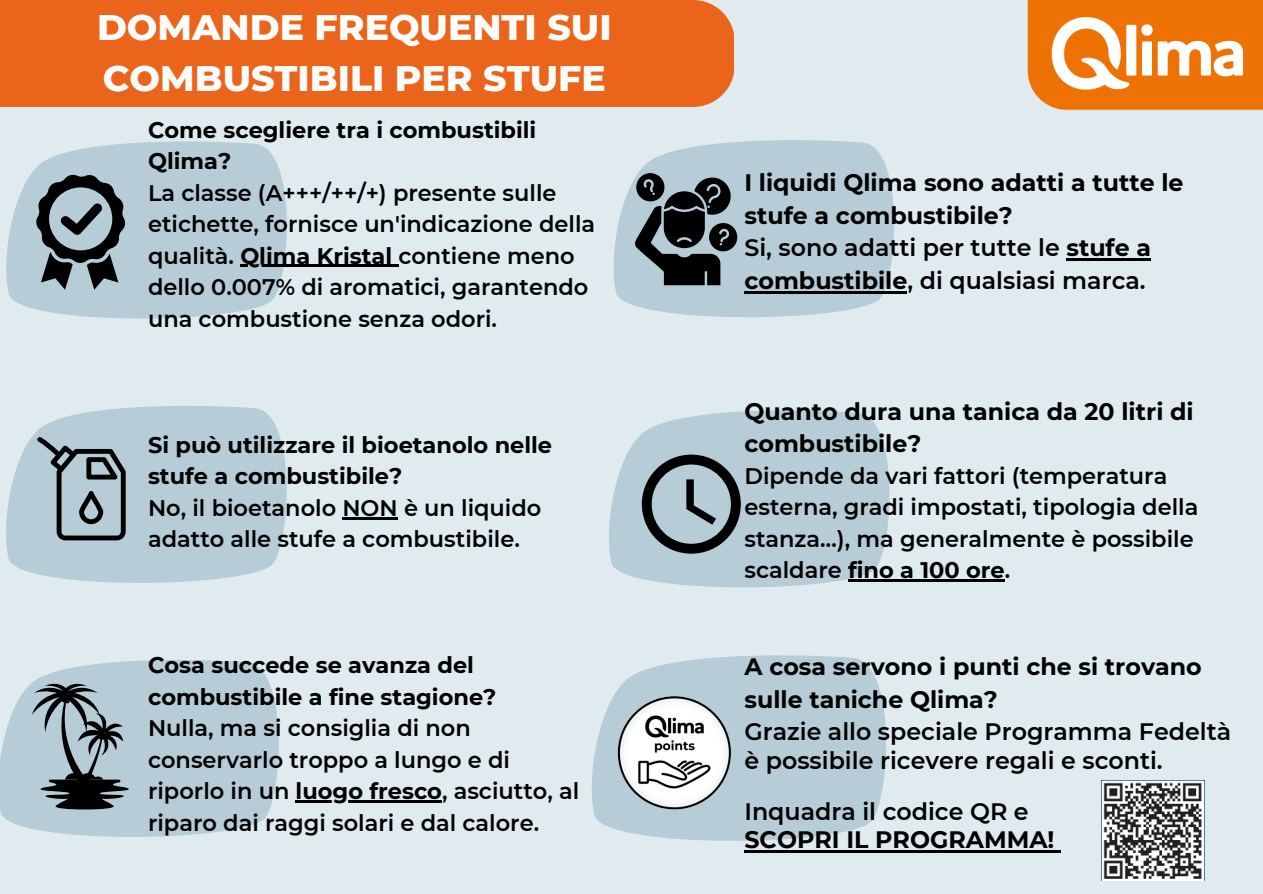
<style>
.page{position:relative;width:1263px;height:894px;background:#fff}
.page>*{position:absolute;margin:0;border:0;box-sizing:border-box;transform-origin:0 0}
.t1{font:800 36.3px/50.6px "Montserrat";color:#fcfdfb}
.t2{font:700 23.7px/32.5px "Montserrat";color:#000}
.t3{font:600 23.7px/28px "Montserrat";color:#000}
.t4{font:600 22.5px/31.5px "Montserrat";color:#000}
.t5{font:700 22.5px/31.5px "Montserrat";color:#000}
.s1{font-weight:700}
.s2{font-weight:600}
</style>
<div class="page">
<div style="left:0;top:0;width:1263px;height:893px;background:#e0ebef"></div>
<svg style="left:613px;top:147px;width:78px;height:168px;fill:#b6ccd7"></svg>
<svg style="left:609px;top:417px;width:291px;height:171px;fill:#b6ccd7"></svg>
<svg style="left:6px;top:141px;width:291px;height:178px;fill:#b6ccd7"></svg>
<div style="left:0;top:0;width:691px;height:106px;background:#eb641c"></div>
<svg style="left:634px;top:173px;width:57px;height:112px;background:#525b60"></svg>
<svg style="left:6px;top:406px;width:281px;height:177px;background:#bbcfd9"></svg>
<svg style="left:0;top:660px;width:279px;height:177px;background:#bbd0da"></svg>
<svg style="left:32px;top:680px;width:97px;height:129px;background:#7d8c93"></svg>
<svg style="left:36px;top:435px;width:90px;height:105px;background:#899aa2"></svg>
<svg style="left:642px;top:454px;width:49px;height:99px;background:#7c8b93"></svg>
<svg style="left:592px;top:655px;width:294px;height:186px;background:#bbd0da"></svg>
<img style="left:614px;top:691px;width:120px;height:120px">
<svg style="left:36px;top:174px;width:89px;height:116px;background:#68757b"></svg>
<hr style="left:848px;top:579px;width:157px;height:2px;background:#000">
<hr style="left:744px;top:850px;width:310px;height:2px;background:#000">
<svg style="left:1054px;top:850px;width:7px;height:2px"></svg>
<img style="left:1102px;top:780px;width:102px;height:100px">
<img style="left:691px;top:0;width:572px;height:571px">
<hr style="left:240px;top:265px;width:152px;height:2px;background:#000">
<svg style="left:392px;top:265px;width:6px;height:2px"></svg>
<hr style="left:342px;top:517px;width:56px;height:2px;background:#000">
<hr style="left:296px;top:800px;width:146px;height:2px;background:#000">
<h1 class="t1" style="left:97px;top:2px;width:516px">DOMANDE FREQUENTI SUI<br>COMBUSTIBILI PER STUFE</h1>
<p class="t5" style="left:148px;top:114px;width:390px">Come scegliere tra i combustibili<br>Qlima?</p>
<p class="t4" style="left:148px;top:177px;width:449px">La classe (A+++/++/+) presente sulle etichette, fornisce un'indicazione della qualità. <span class="s1">Qlima Kristal</span> contiene meno dello 0.007% di aromatici, garantendo una combustione senza odori.</p>
<p class="t5" style="left:148px;top:429px;width:406px">Si può utilizzare il bioetanolo nelle stufe a combustibile?</p>
<p class="t4" style="left:148px;top:492px;width:395px">No, il bioetanolo NON è un liquido adatto alle stufe a combustibile.</p>
<p class="t5" style="left:148px;top:649px;width:350px">Cosa succede se avanza del combustibile a fine stagione?</p>
<p class="t4" style="left:148px;top:712px;width:433px">Nulla, ma si consiglia di non conservarlo troppo a lungo e di riporlo in un <span class="s1">luogo fresco</span>, asciutto, al riparo dai raggi solari e dal calore.</p>
<p class="t2" style="left:744px;top:166px;width:441px">I liquidi Qlima sono adatti a tutte le stufe a combustibile?<br><span class="s2">Si, sono adatti per tutte le</span> stufe a combustibile<span class="s2">, di qualsiasi marca.</span></p>
<p class="t2" style="left:744px;top:394px;width:451px">Quanto dura una tanica da 20 litri di combustibile?</p>
<p class="t4" style="left:744px;top:460px;width:455px">Dipende da vari fattori (temperatura esterna, gradi impostati, tipologia della stanza…), ma generalmente è possibile scaldare <span class="s1">fino a 100 ore</span>.</p>
<p class="t2" style="left:744px;top:650px;width:459px">A cosa servono i punti che si trovano sulle taniche Qlima?</p>
<p class="t3" style="left:744px;top:717px;width:488px">Grazie allo speciale Programma Fedeltà è possibile ricevere regali e sconti.</p>
<p class="t3" style="left:744px;top:797px;width:286px">Inquadra il codice QR e</p>
<p class="t2" style="left:744px;top:823px;width:311px">SCOPRI IL PROGRAMMA!</p>
</div>
